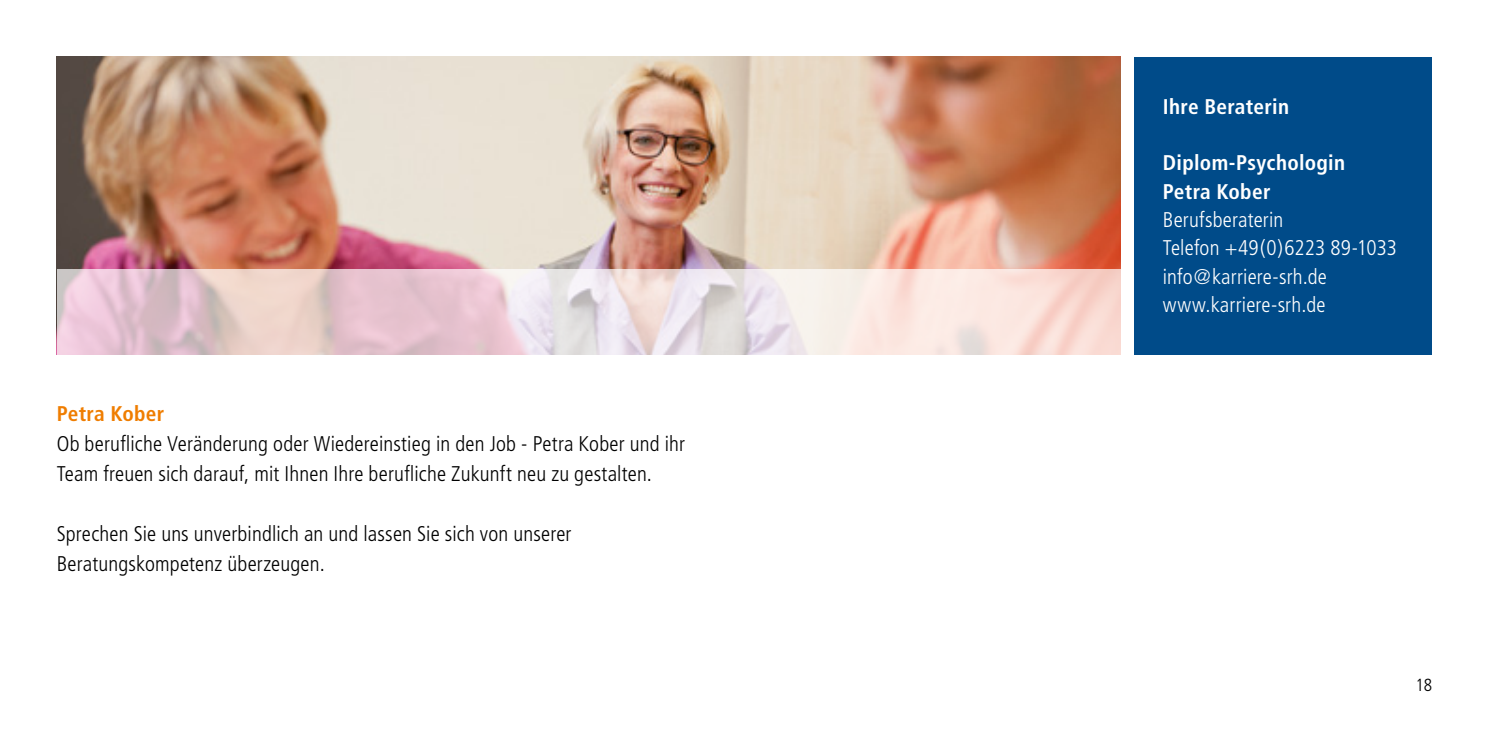
<style>
.page{position:relative;width:1489px;height:745px;background:#fff}
.page>*{position:absolute;margin:0;border:0;box-sizing:border-box;transform-origin:0 0}
.t1{font:300 condensed 21.25px/30px "Frutiger";letter-spacing:.01em;color:#000}
.t2{font:300 condensed 21.25px/28.2px "Frutiger";letter-spacing:.01em;color:#fff}
.t3{font:700 condensed 21.25px/28.2px "Frutiger";letter-spacing:.015em;color:#fff}
.t4{font:700 condensed 21.25px "Frutiger";letter-spacing:.015em;color:#ef7d00}
.t5{font:300 condensed 17.5px "Frutiger";color:#000}
</style>
<div class="page">
<img style="left:57px;top:57px;width:1063px;height:212px">
<div style="left:1134px;top:57px;width:297px;height:297px;background:#004b89"></div>
<svg style="left:57px;top:269px;width:1063px;height:85px;background:#ecd6d8"></svg>
<p class="t4" style="left:57px;top:400px;width:109px">Petra Kober</p>
<p class="t1" style="left:57px;top:428px;width:629px">Ob berufliche Veränderung oder Wiedereinstieg in den Job - Petra Kober und ihr<br>Team freuen sich darauf, mit Ihnen Ihre berufliche Zukunft neu zu gestalten.</p>
<p class="t1" style="left:57px;top:518px;width:516px">Sprechen Sie uns unverbindlich an und lassen Sie sich von unserer<br>Beratungskompetenz überzeugen.</p>
<p class="t3" style="left:1162px;top:92px;width:128px">Ihre Beraterin</p>
<p class="t3" style="left:1162px;top:149px;width:184px">Diplom-Psychologin<br>Petra Kober</p>
<p class="t2" style="left:1162px;top:206px;width:235px">Berufsberaterin<br>Telefon +49(0)6223 89-1033 info@karriere-srh.de www.karriere-srh.de</p>
<p class="t5" style="left:1415px;top:674px;width:18px">18</p>
</div>
